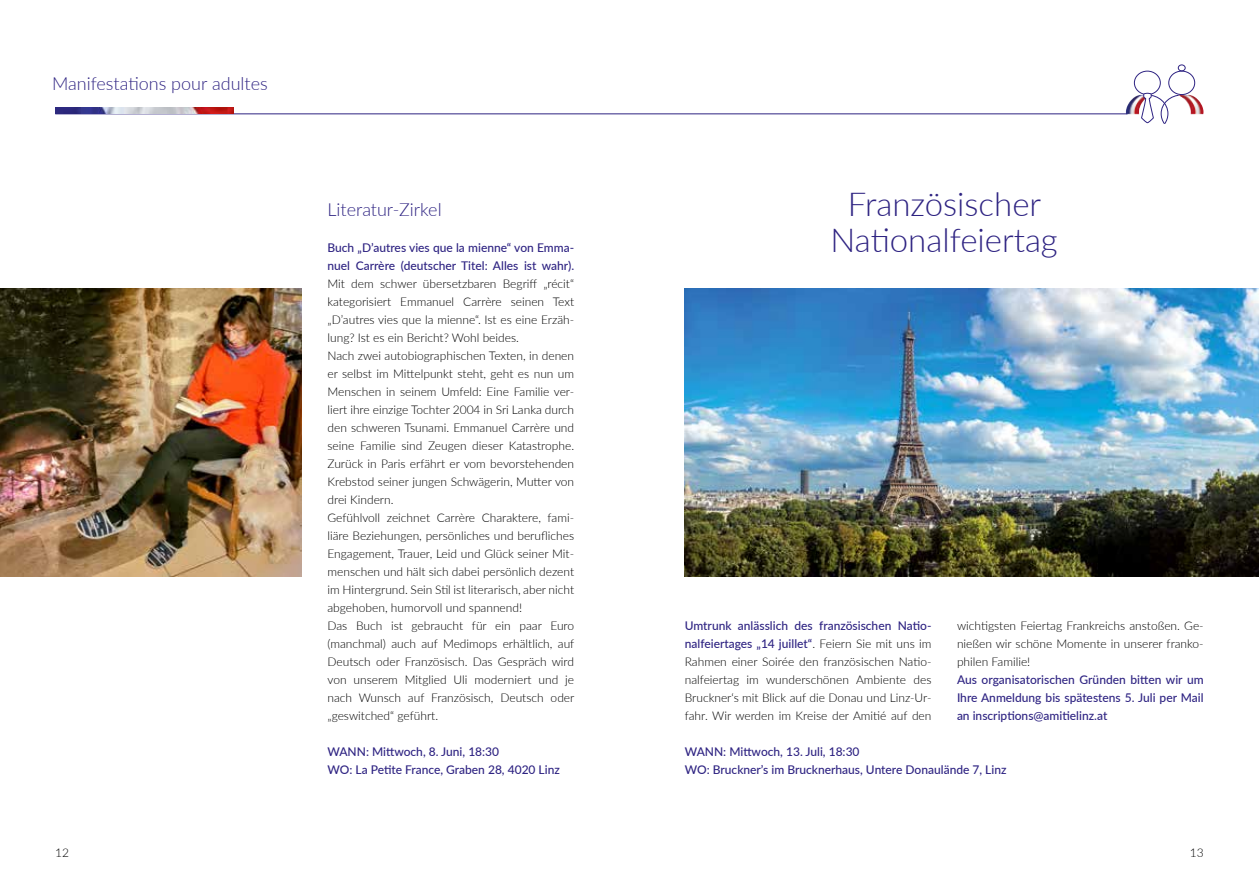
<style>
.page{position:relative;width:1259px;height:893px;background:#fff}
.page>*{position:absolute;margin:0;border:0;box-sizing:border-box;transform-origin:0 0}
.t1{font:300 33px/36px "Lato";color:#2e2382;text-align:center}
.t2{font:300 18px "Lato";color:#2e2382}
.t3{font:300 12px/18px "Lato";color:#000;text-align:justify}
.t4{font:500 12px/18px "Lato";color:#2e2382}
.s1{font-weight:500;color:#2e2382}
</style>
<div class="page">
<img style="left:0;top:288px;width:302px;height:288px">
<hr style="left:55px;top:113px;width:1072px;height:1px;background:#2e2382">
<img style="left:55px;top:107px;width:179px;height:7px">
<div style="left:1134px;top:71px;width:26px;height:24px;border:1px solid #2e2382;border-radius:50%"></div>
<div style="left:1168px;top:71px;width:27px;height:24px;border:1px solid #2e2382;border-radius:50%"></div>
<div style="left:1178px;top:65px;width:7px;height:6px;border:1px solid #2e2382;border-radius:50%"></div>
<svg style="left:1126px;top:92px;width:77px;height:32px"></svg>
<img style="left:1177px;top:95px;width:26px;height:19px">
<img style="left:685px;top:288px;width:574px;height:288px">
<h2 class="t2" style="left:52px;top:71px;width:217px">Manifestations pour adultes</h2>
<h2 class="t2" style="left:327px;top:197px;width:116px">Literatur-Zirkel</h2>
<p class="t4" style="left:327px;top:238px;width:248px">Buch „D’autres vies que la mienne“ von Emma&shy;nuel Carrère (deutscher Titel: Alles ist wahr).</p>
<p class="t3" style="left:327px;top:274px;width:248px;text-align:left">Mit dem schwer übersetzbaren Begriff „récit“ kategorisiert Emmanuel Carrère seinen Text „D’autres vies que la mienne“. Ist es eine Erzäh&shy;lung? Ist es ein Bericht? Wohl beides.<br>Nach zwei autobiographischen Texten, in denen er selbst im Mittelpunkt steht, geht es nun um Menschen in seinem Umfeld: Eine Familie ver&shy;liert ihre einzige Tochter 2004 in Sri Lanka durch den schweren Tsunami. Emmanuel Carrère und seine Familie sind Zeugen dieser Katastrophe.<br>Zurück in Paris erfährt er vom bevorstehenden Krebstod seiner jungen Schwägerin, Mutter von drei Kindern.<br>Gefühlvoll zeichnet Carrère Charaktere, fami&shy;liäre Beziehungen, persönliches und berufliches Engagement, Trauer, Leid und Glück seiner Mit&shy;menschen und hält sich dabei persönlich dezent im Hintergrund. Sein Stil ist literarisch, aber nicht abgehoben, humorvoll und spannend!<br>Das Buch ist gebraucht für ein paar Euro (manchmal) auch auf Medimops erhältlich, auf Deutsch oder Französisch. Das Gespräch wird von unserem Mitglied Uli moderniert und je nach Wunsch auf Französisch, Deutsch oder „geswitched“ geführt.</p>
<p class="t4" style="left:327px;top:742px;width:234px">WANN: Mittwoch, 8. Juni, 18:30<br>WO: La Petite France, Graben 28, 4020 Linz</p>
<h1 class="t1" style="left:830px;top:185px;width:229px">Französischer<br>Nationalfeiertag</h1>
<p class="t3" style="left:685px;top:616px;width:248px"><span class="s1">Umtrunk anlässlich des französischen Natio&shy;nalfeiertages „14 juillet“</span>. Feiern Sie mit uns im Rahmen einer Soirée den französischen Natio&shy;nalfeiertag im wunderschönen Ambiente des Bruckner‘s mit Blick auf die Donau und Linz-Ur&shy;fahr. Wir werden im Kreise der Amitié auf den</p>
<p class="t3" style="left:957px;top:616px;width:248px">wichtigsten Feiertag Frankreichs anstoßen. Ge&shy;nießen wir schöne Momente in unserer franko&shy;philen Familie!</p>
<p class="t4" style="left:957px;top:670px;width:248px;text-align:justify">Aus organisatorischen Gründen bitten wir um Ihre Anmeldung bis spätestens 5. Juli per Mail an inscriptions@amitielinz.at</p>
<p class="t4" style="left:685px;top:742px;width:323px">WANN: Mittwoch, 13. Juli, 18:30<br>WO: Bruckner’s im Brucknerhaus, Untere Donaulände 7, Linz</p>
<p class="t3" style="left:55px;top:843px;width:15px">12</p>
<p class="t3" style="left:1189px;top:843px;width:15px">13</p>
</div>
